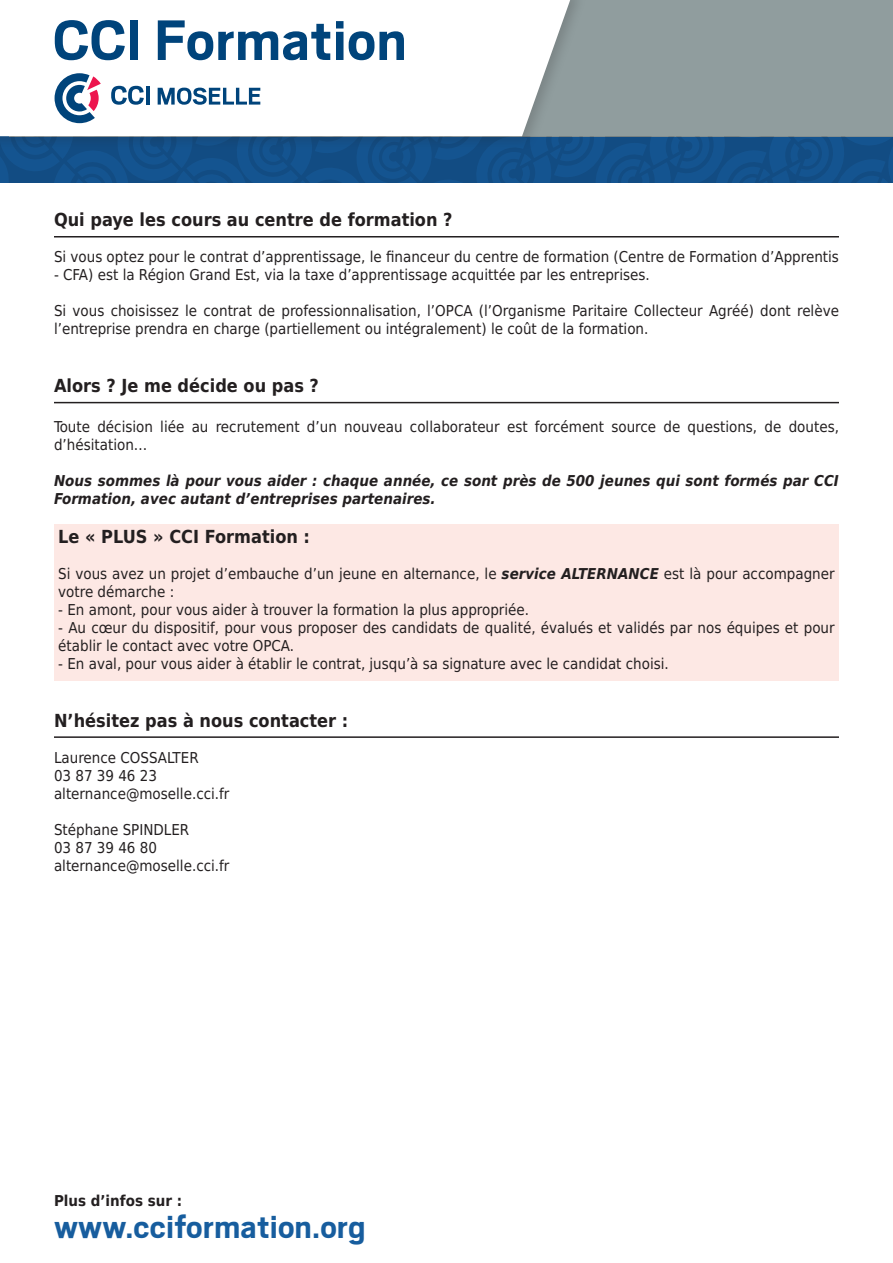
<style>
.page{position:relative;width:893px;height:1263px;background:#fff}
.page>*{position:absolute;margin:0;border:0;box-sizing:border-box;transform-origin:0 0}
.t1{font:700 36px "Scout";letter-spacing:.005em;color:#175d9e}
.t2{font:700 18px "DejaVu Sans Condensed";color:#231f20}
.t3{font:15px/18px "DejaVu Sans Condensed";color:#231f20}
.t4{font:italic 700 15px/18px "DejaVu Sans Condensed";color:#231f20}
.t5{font:700 15px "DejaVu Sans Condensed";color:#231f20}
.s1{font-weight:700;font-style:italic}
</style>
<div class="page">
<div style="left:54px;top:524px;width:785px;height:156px;background:#fde8e4"></div>
<div style="left:10px;top:0;width:883px;height:136px;background:#909d9e"></div>
<svg style="left:0;top:136px;width:893px;height:47px;background:#14518a"></svg>
<div style="left:0;top:0;width:587px;height:152px;background:#231f20;opacity:.2"></div>
<div style="left:0;top:0;width:570px;height:136px;background:#fff"></div>
<svg style="left:55px;top:20px;width:70px;height:40px;background:#86a6c0"></svg>
<div style="left:130px;top:20px;width:8px;height:40px;background:#00447b"></div>
<svg style="left:158px;top:20px;width:172px;height:40px;background:#93afc7"></svg>
<svg style="left:336px;top:21px;width:7px;height:39px"></svg>
<svg style="left:349px;top:31px;width:55px;height:29px;background:#678fb0"></svg>
<svg style="left:55px;top:73px;width:46px;height:50px;background:#8e97b4"></svg>
<svg style="left:111px;top:86px;width:33px;height:19px"></svg>
<hr style="left:146px;top:86px;width:4px;height:19px;background:#00447b">
<svg style="left:158px;top:88px;width:102px;height:17px;background:#80a2bd"></svg>
<hr style="left:54px;top:236px;width:785px;height:1px;background:#231f20">
<hr style="left:54px;top:402px;width:785px;height:1px;background:#231f20">
<hr style="left:54px;top:736px;width:785px;height:2px;background:#231f20">
<p class="t2" style="left:54px;top:205px;width:400px">Qui paye les cours au centre de formation ?</p>
<p class="t3" style="left:54px;top:248px;width:786px">Si vous optez pour le contrat d’apprentissage, le financeur du centre de formation (Centre de Formation d’Apprentis</p>
<p class="t3" style="left:54px;top:266px;width:597px">- CFA) est la Région Grand Est, via la taxe d’apprentissage acquittée par les entreprises.</p>
<p class="t3" style="left:54px;top:302px;width:786px">Si vous choisissez le contrat de professionnalisation, l’OPCA (l’Organisme Paritaire Collecteur Agréé) dont relève l’entreprise prendra en charge (partiellement ou intégralement) le coût de la formation.</p>
<p class="t2" style="left:54px;top:371px;width:267px">Alors ? Je me décide ou pas ?</p>
<p class="t3" style="left:54px;top:417px;width:786px">Toute décision liée au recrutement d’un nouveau collaborateur est forcément source de questions, de doutes, d’hésitation…</p>
<p class="t4" style="left:54px;top:471px;width:786px">Nous sommes là pour vous aider : chaque année, ce sont près de 500 jeunes qui sont formés par CCI<br>Formation, avec autant d’entreprises partenaires.</p>
<p class="t2" style="left:58px;top:522px;width:253px">Le « PLUS » CCI Formation :</p>
<p class="t3" style="left:58px;top:564px;width:778px">Si vous avez un projet d’embauche d’un jeune en alternance, le <span class="s1">service ALTERNANCE</span> est là pour accompagner votre démarche :</p>
<p class="t3" style="left:58px;top:600px;width:472px">- En amont, pour vous aider à trouver la formation la plus appropriée.</p>
<p class="t3" style="left:58px;top:618px;width:778px">- Au cœur du dispositif, pour vous proposer des candidats de qualité, évalués et validés par nos équipes et pour établir le contact avec votre OPCA.</p>
<p class="t3" style="left:58px;top:654px;width:612px">- En aval, pour vous aider à établir le contrat, jusqu’à sa signature avec le candidat choisi.</p>
<p class="t2" style="left:54px;top:706px;width:296px">N’hésitez pas à nous contacter :</p>
<p class="t3" style="left:54px;top:748px;width:177px">Laurence COSSALTER<br>03 87 39 46 23 alternance@moselle.cci.fr</p>
<p class="t3" style="left:54px;top:820px;width:177px">Stéphane SPINDLER<br>03 87 39 46 80 alternance@moselle.cci.fr</p>
<p class="t5" style="left:54px;top:1189px;width:130px">Plus d’infos sur :</p>
<h1 class="t1" style="left:54px;top:1203px;width:313px">www.cciformation.org</h1>
</div>
